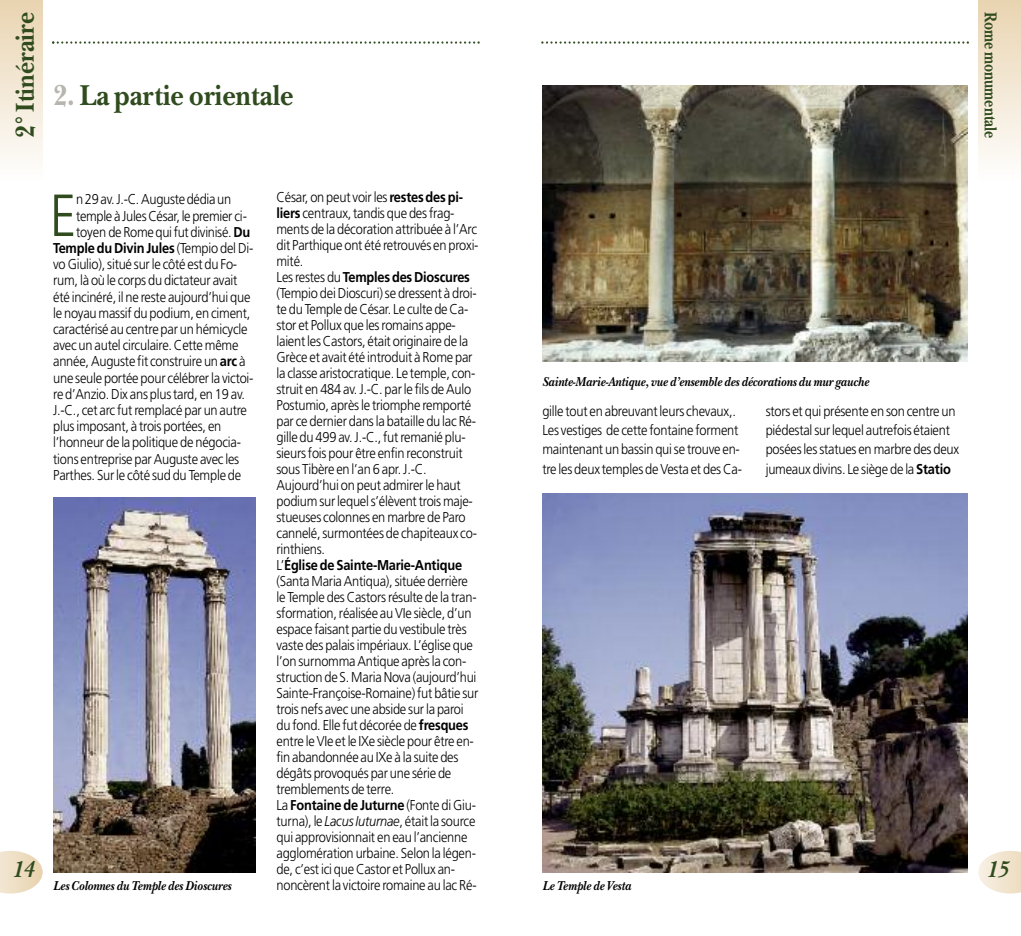
<style>
.page{position:relative;width:1021px;height:936px;background:#fff}
.page>*{position:absolute;margin:0;border:0;box-sizing:border-box;transform-origin:0 0}
.t1{font:300 59.4px "Frutiger";color:#304c1e;scale:.9 1}
.t2{font:700 30px "New Baskerville";color:#304c1e;scale:.9 1}
.t3{font:700 27px "New Baskerville";color:#304c1e;scale:.9 1}
.t4{font:italic 700 24px "New Baskerville";color:#304c1e;scale:.9 1}
.t5{font:700 18px "New Baskerville";color:#304c1e;scale:.8 1}
.t6{font:300 14.25px/16px "Frutiger";letter-spacing:-.015em;color:#000;scale:.9 1}
.t7{font:700 14.25px "Frutiger";letter-spacing:-.015em;color:#000;scale:.9 1}
.t8{font:italic 700 13.5px "New Baskerville";color:#000;scale:.9 1}
.s1{color:#b8b4ae}
.s2{font-weight:700}
.s3{font-style:italic}
.s4{font-weight:300}
</style>
<div class="page">
<svg style="left:52px;top:41px;width:427px;height:3px"></svg>
<svg style="left:0;top:851px;width:43px;height:42px"></svg>
<div style="left:0;top:0;width:43px;height:181px;background:linear-gradient(to bottom,#e9d4b1,#fffefe)"></div>
<svg style="left:541px;top:41px;width:427px;height:3px"></svg>
<svg style="left:978px;top:851px;width:42px;height:42px"></svg>
<div style="left:978px;top:0;width:42px;height:181px;background:linear-gradient(to bottom,#e9d4b1,#fffefe)"></div>
<img style="left:53px;top:497px;width:202px;height:375px">
<img style="left:542px;top:493px;width:425px;height:379px">
<img style="left:542px;top:85px;width:425px;height:276px">
<h3 class="t3" style="left:9px;top:138px;width:141px;rotate:-90deg">2° Itinéraire</h3>
<h2 class="t2" style="left:53px;top:77px;width:269px"><span class="s1">2.</span> La partie orientale</h2>
<h3 class="t4" style="left:13px;top:854px;width:25px">14</h3>
<p class="t6" style="left:276px;top:190px;width:226px">César, on peut voir les <span class="s2">restes des pi&shy;liers</span> centraux, tandis que des frag&shy;ments de la décoration attribuée à l’Arc dit Parthique ont été retrouvés en proxi&shy;mité.<br>Les restes du <span class="s2">Temples des Dioscures </span>(Tempio dei Dioscuri) se dressent à droi&shy;te du Temple de César. Le culte de Ca&shy;stor et Pollux que les romains appe&shy;laient les Castors, était originaire de la Grèce et avait été introduit à Rome par la classe aristocratique. Le temple, con&shy;struit en 484 av. J.-C. par le fils de Aulo Postumio, après le triomphe remporté par ce dernier dans la bataille du lac Ré&shy;gille du 499 av. J.-C., fut remanié plu&shy;sieurs fois pour être enfin reconstruit sous Tibère en l’an 6 apr. J.-C.<br>Aujourd’hui on peut admirer le haut podium sur lequel s’élèvent trois maje&shy;stueuses colonnes en marbre de Paro cannelé, surmontées de chapiteaux co&shy;rinthiens.<br>L’<span class="s2">Église de Sainte-Marie-Antique </span>(Santa Maria Antiqua), située derrière le Temple des Castors résulte de la tran&shy;sformation, réalisée au VIe siècle, d’un espace faisant partie du vestibule très vaste des palais impériaux. L’église que l’on surnomma Antique après la con&shy;struction de S. Maria Nova (aujourd’hui Sainte-Françoise-Romaine) fut bâtie sur trois nefs avec une abside sur la paroi du fond. Elle fut décorée de <span class="s2">fresques </span>entre le VIe et le IXe siècle pour être en&shy;fin abandonnée au IXe à la suite des dégâts provoqués par une série de tremblements de terre.<br>La <span class="s2">Fontaine de Juturne</span> (Fonte di Giu&shy;turna), le <span class="s3">Lacus Iuturnae</span>, était la source qui approvisionnait en eau l’ancienne agglomération urbaine. Selon la légen&shy;de, c’est ici que Castor et Pollux an&shy;noncèrent la victoire romaine au lac Ré-</p>
<h1 class="t1" style="left:50px;top:191px;width:31px">E</h1>
<p class="t6" style="left:76px;top:192px;width:174px">n 29 av. J.-C. Auguste dédia un</p>
<p class="t6" style="left:76px;top:209px;width:191px">temple à Jules César, le premier ci-</p>
<p class="t6" style="left:76px;top:225px;width:195px">toyen de Rome qui fut divinisé. <span class="s2">Du</span></p>
<p class="t7" style="left:53px;top:242px;width:224px">Temple du Divin Jules <span class="s4">(Tempio del Di-</span></p>
<p class="t6" style="left:53px;top:257px;width:206px">vo Giulio), situé sur le côté est du Fo-</p>
<p class="t6" style="left:53px;top:273px;width:206px">rum, là où le corps du dictateur avait</p>
<p class="t6" style="left:53px;top:290px;width:221px">été incinéré, il ne reste aujourd’hui que</p>
<p class="t6" style="left:53px;top:306px;width:221px">le noyau massif du podium, en ciment,</p>
<p class="t6" style="left:53px;top:322px;width:217px">caractérisé au centre par un hémicycle</p>
<p class="t6" style="left:53px;top:338px;width:207px">avec un autel circulaire. Cette même</p>
<p class="t6" style="left:53px;top:354px;width:215px">année, Auguste fit construire un <span class="s2">arc</span> à</p>
<p class="t6" style="left:53px;top:371px;width:224px">une seule portée pour célébrer la victoi-</p>
<p class="t6" style="left:53px;top:387px;width:215px">re d’Anzio. Dix ans plus tard, en 19 av.</p>
<p class="t6" style="left:53px;top:403px;width:217px">J.-C., cet arc fut remplacé par un autre</p>
<p class="t6" style="left:53px;top:419px;width:188px">plus imposant, à trois portées, en</p>
<p class="t6" style="left:53px;top:435px;width:210px">l’honneur de la politique de négocia-</p>
<p class="t6" style="left:53px;top:451px;width:208px">tions entreprise par Auguste avec les</p>
<p class="t6" style="left:53px;top:468px;width:210px">Parthes. Sur le côté sud du Temple de</p>
<p class="t8" style="left:542px;top:373px;width:364px">Sainte-Marie-Antique, vue d’ensemble des décorations du mur gauche</p>
<p class="t6" style="left:542px;top:403px;width:223px;line-height:19px">gille tout en abreuvant leurs chevaux,.<br>Les vestiges de cette fontaine forment maintenant un bassin qui se trouve en&shy;tre les deux temples de Vesta et des Ca-</p>
<p class="t6" style="left:765px;top:403px;width:216px;line-height:19px">stors et qui présente en son centre un piédestal sur lequel autrefois étaient posées les statues en marbre des deux jumeaux divins. Le siège de la <span class="s2">Statio</span></p>
<p class="t8" style="left:53px;top:877px;width:199px">Les Colonnes du Temple des Dioscures</p>
<p class="t8" style="left:542px;top:877px;width:100px">Le Temple de Vesta</p>
<p class="t5" style="left:1001px;top:12px;width:159px;rotate:90deg">Rome monumentale</p>
<h3 class="t4" style="left:986px;top:854px;width:25px">15</h3>
</div>
